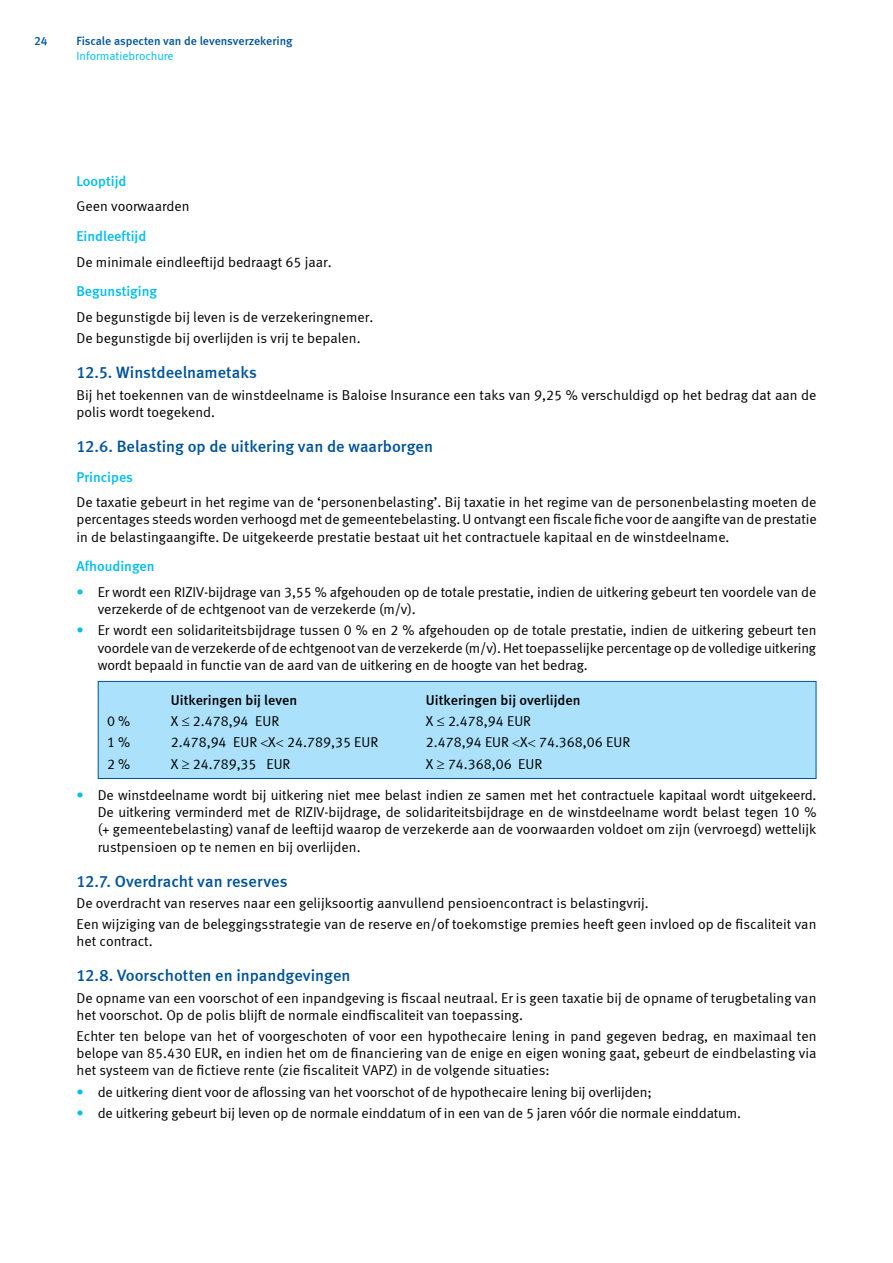
<style>
.page{position:relative;width:893px;height:1263px;background:#fff}
.page>*{position:absolute;margin:0;border:0;box-sizing:border-box;transform-origin:0 0}
.t1{font:16.5px "Meta Medium LF";color:#00539b}
.t2{font:14.25px/17.1px "Meta Normal LF";color:#000}
.t3{font:14.25px "Meta Medium LF";color:#00bdf2}
.t4{font:14.25px "Meta Medium LF";color:#000}
.t5{font:12px "Meta Medium LF";color:#00539b}
.t6{font:12px "Meta Normal LF";color:#00bdf2}
.s1{color:#00bdf2}
</style>
<div class="page">
<div style="left:98px;top:681px;width:718px;height:97px;background:#abe1fa"></div>
<div style="left:98px;top:681px;width:718px;height:98px;border:1px solid #00539b"></div>
<p class="t5" style="left:34px;top:34px;width:15px">24</p>
<p class="t5" style="left:77px;top:34px;width:218px">Fiscale aspecten van de levensverzekering</p>
<p class="t6" style="left:77px;top:48px;width:99px">Informatiebrochure</p>
<p class="t3" style="left:77px;top:172px;width:52px">Looptijd</p>
<p class="t2" style="left:77px;top:197px;width:115px">Geen voorwaarden</p>
<p class="t3" style="left:77px;top:228px;width:71px">Eindleeftijd</p>
<p class="t2" style="left:77px;top:253px;width:257px">De minimale eindleeftijd bedraagt 65 jaar.</p>
<p class="t3" style="left:77px;top:283px;width:82px">Begunstiging</p>
<p class="t2" style="left:77px;top:306px;width:298px;line-height:21.3px">De begunstigde bij leven is de verzekeringnemer.<br>De begunstigde bij overlijden is vrij te bepalen.</p>
<p class="t1" style="left:77px;top:363px;width:182px">12.5. Winstdeelnametaks</p>
<p class="t2" style="left:77px;top:386px;width:741px">Bij het toekennen van de winstdeelname is Baloise Insurance een taks van 9,25 % verschuldigd op het bedrag dat aan de polis wordt toegekend.</p>
<p class="t1" style="left:77px;top:437px;width:358px">12.6. Belasting op de uitkering van de waarborgen</p>
<p class="t3" style="left:77px;top:468px;width:58px">Principes</p>
<p class="t2" style="left:77px;top:494px;width:742px;text-align:justify">De taxatie gebeurt in het regime van de ‘personenbelasting’. Bij taxatie in het regime van de personenbelasting moeten de percentages steeds worden verhoogd met de gemeentebelasting. U ontvangt een fiscale fiche voor de aangifte van de prestatie in de belastingaangifte. De uitgekeerde prestatie bestaat uit het contractuele kapitaal en de winstdeelname.</p>
<p class="t3" style="left:77px;top:558px;width:80px">Afhoudingen</p>
<p class="t2" style="left:98px;top:583px;width:720px;text-indent:-21px"><span class="s1">•</span> Er wordt een RIZIV-bijdrage van 3,55 % afgehouden op de totale prestatie, indien de uitkering gebeurt ten voordele van de verzekerde of de echtgenoot van de verzekerde (m/v).</p>
<p class="t2" style="left:98px;top:622px;width:720px;text-align:justify;text-indent:-21px"><span class="s1">•</span> Er wordt een solidariteitsbijdrage tussen 0 % en 2 % afgehouden op de totale prestatie, indien de uitkering gebeurt ten voordele van de verzekerde of de echtgenoot van de verzekerde (m/v). Het toepasselijke percentage op de volledige uitkering wordt bepaald in functie van de aard van de uitkering en de hoogte van het bedrag.</p>
<p class="t4" style="left:171px;top:691px;width:128px">Uitkeringen bij leven</p>
<p class="t4" style="left:426px;top:691px;width:156px">Uitkeringen bij overlijden</p>
<p class="t2" style="left:107px;top:712px;width:25px">0 %</p>
<p class="t2" style="left:171px;top:712px;width:110px">X ≤ 2.478,94 EUR</p>
<p class="t2" style="left:426px;top:712px;width:107px">X ≤ 2.478,94 EUR</p>
<p class="t2" style="left:107px;top:733px;width:25px">1 %</p>
<p class="t2" style="left:171px;top:733px;width:209px">2.478,94 EUR X 24.789,35 EUR</p>
<p class="t2" style="left:426px;top:733px;width:206px">2.478,94 EUR X 74.368,06 EUR</p>
<p class="t2" style="left:107px;top:755px;width:25px">2 %</p>
<p class="t2" style="left:171px;top:755px;width:121px">X ≥ 24.789,35 EUR</p>
<p class="t2" style="left:426px;top:755px;width:118px">X ≥ 74.368,06 EUR</p>
<p class="t2" style="left:98px;top:786px;width:720px;text-align:justify;text-indent:-21px"><span class="s1">•</span> De winstdeelname wordt bij uitkering niet mee belast indien ze samen met het contractuele kapitaal wordt uitgekeerd.<br>De uitkering verminderd met de RIZIV-bijdrage, de solidariteitsbijdrage en de winstdeelname wordt belast tegen 10 % (+ gemeentebelasting) vanaf de leeftijd waarop de verzekerde aan de voorwaarden voldoet om zijn (vervroegd) wettelijk rustpensioen op te nemen en bij overlijden.</p>
<p class="t1" style="left:77px;top:871px;width:213px">12.7. Overdracht van reserves</p>
<p class="t2" style="left:77px;top:892px;width:741px;line-height:21.3px">De overdracht van reserves naar een gelijksoortig aanvullend pensioencontract is belastingvrij.<br>Een wijziging van de beleggingsstrategie van de reserve en/of toekomstige premies heeft geen invloed op de fiscaliteit van</p>
<p class="t2" style="left:77px;top:933px;width:78px">het contract.</p>
<p class="t1" style="left:77px;top:966px;width:275px">12.8. Voorschotten en inpandgevingen</p>
<p class="t2" style="left:77px;top:989px;width:741px">De opname van een voorschot of een inpandgeving is fiscaal neutraal. Er is geen taxatie bij de opname of terugbetaling van het voorschot. Op de polis blijft de normale eindfiscaliteit van toepassing.</p>
<p class="t2" style="left:77px;top:1027px;width:741px;text-align:justify">Echter ten belope van het of voorgeschoten of voor een hypothecaire lening in pand gegeven bedrag, en maximaal ten belope van 85.430 EUR, en indien het om de financiering van de enige en eigen woning gaat, gebeurt de eindbelasting via het systeem van de fictieve rente (zie fiscaliteit VAPZ) in de volgende situaties:</p>
<p class="t2" style="left:77px;top:1083px;width:577px"><span class="s1">•</span> de uitkering dient voor de aflossing van het voorschot of de hypothecaire lening bij overlijden;</p>
<p class="t2" style="left:77px;top:1104px;width:666px"><span class="s1">•</span> de uitkering gebeurt bij leven op de normale einddatum of in een van de 5 jaren vóór die normale einddatum.</p>
</div>
